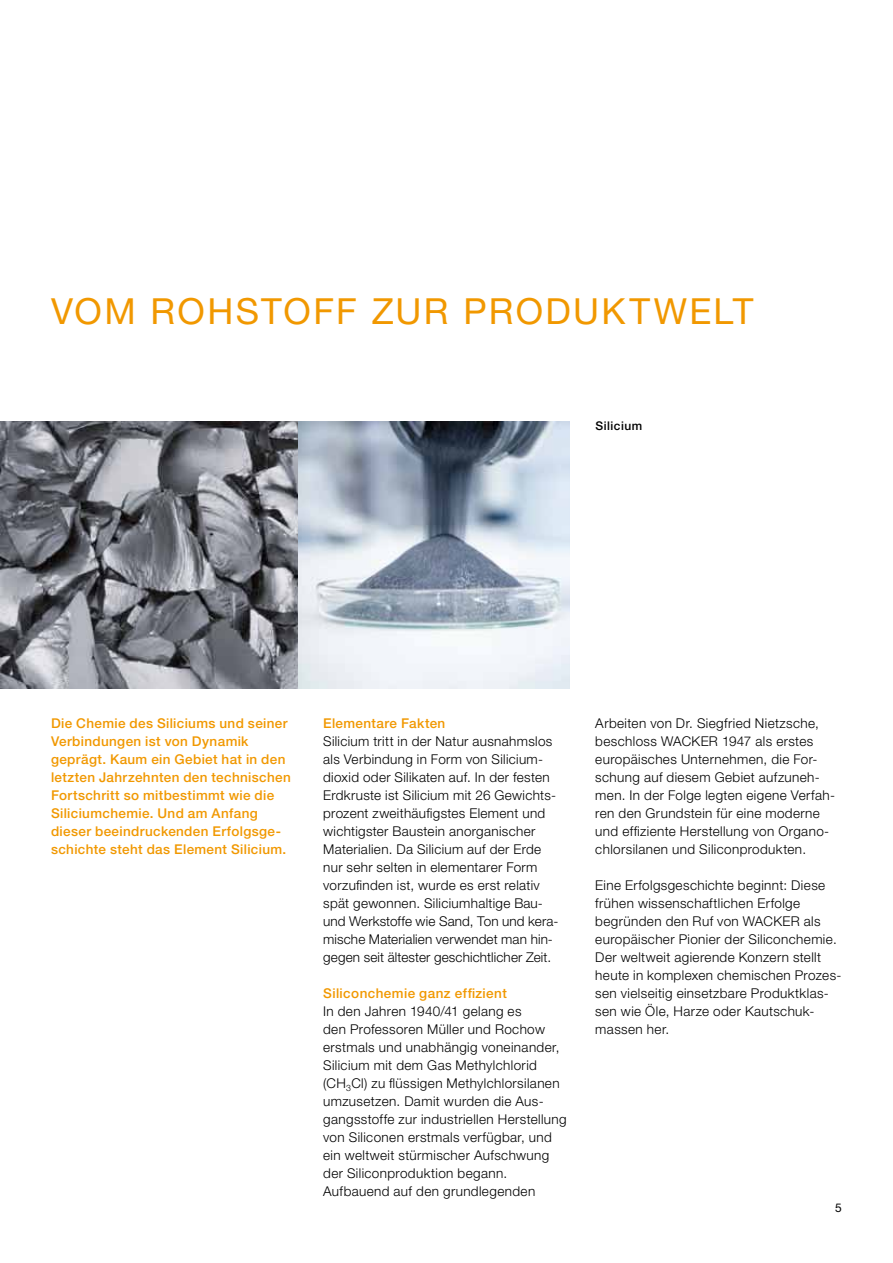
<style>
.page{position:relative;width:893px;height:1263px;background:#fff}
.page>*{position:absolute;margin:0;border:0;box-sizing:border-box;transform-origin:0 0}
.t1{font:36px "Helvetica Neue LT Pro";letter-spacing:.065em;color:#f19800}
.t2{font:300 13.5px/18px "Helvetica Neue LT Pro";letter-spacing:.025em;color:#000}
.t3{font:500 13.5px/18px "Helvetica Neue LT Pro";letter-spacing:.025em;color:#f19800}
.t4{font:500 12px "Helvetica Neue LT Pro";letter-spacing:.045em;color:#000}
.t5{font:12px "Helvetica Neue LT Pro";color:#000}
</style>
<div class="page">
<img style="left:0;top:421px;width:570px;height:268px">
<h1 class="t1" style="left:51px;top:290px;width:54px">VOM</h1>
<h1 class="t1" style="left:151px;top:290px;width:110px">ROHSTOFF</h1>
<h1 class="t1" style="left:372px;top:290px;width:118px">ZUR PRO</h1>
<h1 class="t1" style="left:545px;top:290px;width:110px">DUKTWELT</h1>
<p class="t4" style="left:595px;top:418px;width:49px">Silicium</p>
<p class="t3" style="left:51px;top:714px;width:241px">Die Chemie des Siliciums und seiner Verbindungen ist von Dynamik geprägt. Kaum ein Gebiet hat in den letzten Jahrzehnten den technischen Fortschritt so mitbestimmt wie die Siliciumchemie. Und am Anfang dieser beeindruckenden Erfolgsge&shy;schichte steht das Element Silicium.</p>
<p class="t3" style="left:323px;top:714px;width:124px">Elementare Fakten</p>
<p class="t2" style="left:323px;top:732px;width:237px">Silicium tritt in der Natur ausnahmslos als Verbindung in Form von Silicium&shy;dioxid oder Silikaten auf. In der festen Erdkruste ist Silicium mit 26 Gewichts&shy;prozent zweithäufigstes Element und wichtigster Baustein anorganischer Materialien. Da Silicium auf der Erde nur sehr selten in elementarer Form vorzufinden ist, wurde es erst relativ spät gewonnen. Siliciumhaltige Bau&shy;und Werkstoffe wie Sand, Ton und kera&shy;mische Materialien verwendet man hin&shy;gegen seit ältester geschichtlicher Zeit.</p>
<p class="t3" style="left:323px;top:984px;width:185px">Siliconchemie ganz effizient</p>
<p class="t2" style="left:323px;top:1002px;width:245px">In den Jahren 1940/41 gelang es<br>den Professoren Müller und Rochow erstmals und unabhängig voneinander, Silicium mit dem Gas Methylchlorid (CH<sub>3</sub>Cl) zu flüssigen Methylchlorsilanen umzusetzen. Damit wurden die Aus&shy;gangsstoffe zur industriellen Herstellung von Siliconen erstmals verfügbar, und ein weltweit stürmischer Aufschwung der Siliconproduktion begann.<br>Aufbauend auf den grundlegenden</p>
<p class="t2" style="left:595px;top:714px;width:241px">Arbeiten von Dr. Siegfried Nietzsche, beschloss WACKER 1947 als erstes europäisches Unternehmen, die For&shy;schung auf diesem Gebiet aufzuneh&shy;men. In der Folge legten eigene Verfah&shy;ren den Grundstein für eine moderne und effiziente Herstellung von Organo&shy;chlorsilanen und Siliconprodukten.</p>
<p class="t2" style="left:595px;top:876px;width:248px">Eine Erfolgsgeschichte beginnt: Diese frühen wissenschaftlichen Erfolge begründen den Ruf von WACKER als europäischer Pionier der Siliconchemie.<br>Der weltweit agierende Konzern stellt heute in komplexen chemischen Prozes&shy;sen vielseitig einsetzbare Produktklas&shy;sen wie Öle, Harze oder Kautschuk&shy;massen her.</p>
<p class="t5" style="left:835px;top:1200px;width:8px">5</p>
</div>
